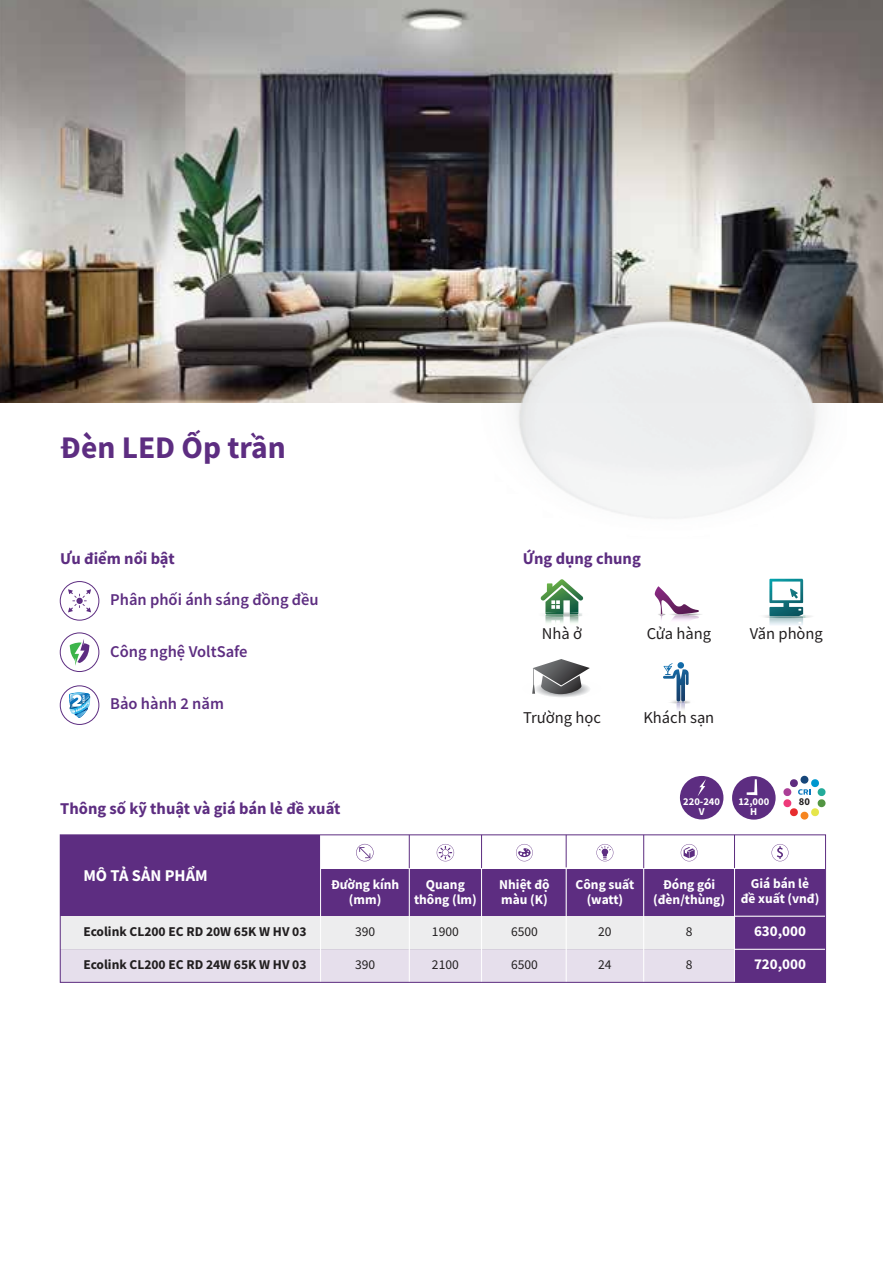
<style>
.page{position:relative;width:883px;height:1263px;background:#fff}
.page>*{position:absolute;margin:0;border:0;box-sizing:border-box;transform-origin:0 0}
.t1{font:700 31.5px "Source Sans Pro";color:#5d2d81}
.t2{font:700 16.5px "Source Sans Pro";color:#5d2d81}
.t3{font:600 16.5px "Source Sans Pro";color:#5d2d81}
.t4{font:16.5px "Source Sans Pro";color:#221f20}
.t5{font:700 16.5px "Source Sans Pro";color:#fff}
.t6{font:700 15px "Source Sans Pro";color:#fff}
.t7{font:700 13.5px/15px "Source Sans Pro";color:#fff;text-align:center}
.t8{font:700 13.5px "Source Sans Pro";color:#221f20}
.t9{font:13.5px "Source Sans Pro";color:#221f20}
.t10{font:700 10.5px/10.5px "Source Sans Pro";color:#fff;text-align:center}
.t11{font:700 10.5px "Source Sans Pro";color:#221f20}
</style>
<div class="page">
<div style="left:60px;top:632px;width:39px;height:40px;border:1px solid #5d2d81;border-radius:50%"></div>
<svg style="left:69px;top:639px;width:20px;height:27px"></svg>
<div style="left:60px;top:835px;width:765px;height:81px;background:#5d2d81"></div>
<div style="left:60px;top:916px;width:674px;height:33px;background:#ededee"></div>
<div style="left:60px;top:949px;width:674px;height:33px;background:#e6dfec"></div>
<hr style="left:409px;top:868px;width:1px;height:114px;background:#fff">
<hr style="left:481px;top:868px;width:1px;height:114px;background:#fff">
<hr style="left:565px;top:868px;width:1px;height:114px;background:#fff">
<hr style="left:643px;top:868px;width:1px;height:114px;background:#fff">
<div style="left:321px;top:835px;width:504px;height:33px;background:#fff"></div>
<svg style="left:436px;top:844px;width:18px;height:17px"></svg>
<svg style="left:516px;top:844px;width:16px;height:17px"></svg>
<svg style="left:356px;top:844px;width:17px;height:17px"></svg>
<hr style="left:320px;top:835px;width:1px;height:147px;background:#fff">
<hr style="left:409px;top:835px;width:1px;height:33px;background:#5d2d81">
<hr style="left:481px;top:835px;width:1px;height:33px;background:#5d2d81">
<hr style="left:565px;top:835px;width:1px;height:32px;background:#5d2d81">
<hr style="left:643px;top:835px;width:1px;height:33px;background:#5d2d81">
<hr style="left:734px;top:835px;width:1px;height:33px;background:#5d2d81">
<svg style="left:680px;top:844px;width:17px;height:17px"></svg>
<div style="left:734px;top:916px;width:91px;height:66px;background:#5d2d81"></div>
<svg style="left:771px;top:844px;width:17px;height:17px"></svg>
<hr style="left:734px;top:868px;width:1px;height:114px;background:#fff">
<hr style="left:734px;top:916px;width:91px;height:1px;background:#fff">
<hr style="left:734px;top:949px;width:91px;height:1px;background:#fff">
<div style="left:60px;top:834px;width:765px;height:149px;border:1px solid #5d2d81"></div>
<svg style="left:596px;top:844px;width:17px;height:17px"></svg>
<img style="left:0;top:0;width:882px;height:402px">
<img style="left:481px;top:278px;width:364px;height:241px">
<div style="left:60px;top:581px;width:39px;height:39px;border:1px solid #5d2d81;border-radius:50%"></div>
<svg style="left:68px;top:589px;width:23px;height:23px"></svg>
<img style="left:764px;top:614px;width:48px;height:4px">
<svg style="left:769px;top:579px;width:33px;height:37px"></svg>
<img style="left:769px;top:616px;width:33px;height:9px">
<svg style="left:654px;top:586px;width:44px;height:35px"></svg>
<svg style="left:540px;top:579px;width:43px;height:44px"></svg>
<svg style="left:532px;top:659px;width:58px;height:38px"></svg>
<svg style="left:663px;top:662px;width:25px;height:48px"></svg>
<div style="left:731px;top:776px;width:44px;height:44px;background:#5d2d81;border-radius:50%"></div>
<svg style="left:746px;top:779px;width:11px;height:16px"></svg>
<div style="left:800px;top:776px;width:8px;height:8px;background:#16467a;border-radius:50%"></div>
<svg style="left:800px;top:812px;width:8px;height:8px"></svg>
<svg style="left:783px;top:779px;width:42px;height:38px"></svg>
<div style="left:679px;top:776px;width:44px;height:43px;background:#5d2d81;border-radius:50%"></div>
<svg style="left:697px;top:780px;width:8px;height:16px"></svg>
<div style="left:60px;top:685px;width:39px;height:40px;border:1px solid #5d2d81;border-radius:50%"></div>
<svg style="left:69px;top:692px;width:21px;height:26px"></svg>
<h1 class="t1" style="left:60px;top:426px;width:227px">Đèn LED Ốp trần</h1>
<p class="t2" style="left:60px;top:547px;width:116px">Ưu điểm nổi bật</p>
<p class="t2" style="left:522px;top:547px;width:119px">Ứng dụng chung</p>
<p class="t3" style="left:110px;top:589px;width:210px">Phân phối ánh sáng đồng đều</p>
<p class="t3" style="left:110px;top:640px;width:139px">Công nghệ VoltSafe</p>
<p class="t3" style="left:110px;top:693px;width:115px">Bảo hành 2 năm</p>
<p class="t4" style="left:541px;top:623px;width:42px">Nhà ở</p>
<p class="t4" style="left:523px;top:707px;width:79px">Trường học</p>
<p class="t4" style="left:646px;top:623px;width:66px">Cửa hàng</p>
<p class="t4" style="left:749px;top:623px;width:75px">Văn phòng</p>
<p class="t4" style="left:643px;top:707px;width:72px">Khách sạn</p>
<p class="t2" style="left:60px;top:798px;width:281px">Thông số kỹ thuật và giá bán lẻ đề xuất</p>
<p class="t10" style="left:683px;top:796px;width:38px">220-240</p>
<p class="t11" style="left:798px;top:794px;width:13px">80</p>
<p class="t10" style="left:698px;top:806px;width:7px">V</p>
<p class="t10" style="left:738px;top:796px;width:32px">12,000<br>H</p>
<p class="t5" style="left:83px;top:864px;width:126px">MÔ TẢ SẢN PHẨM</p>
<p class="t7" style="left:331px;top:876px;width:70px">Đường kính (mm)</p>
<p class="t7" style="left:414px;top:876px;width:64px">Quang thông (lm)</p>
<p class="t7" style="left:499px;top:876px;width:52px;text-align:left">Nhiệt độ màu (K)</p>
<p class="t7" style="left:575px;top:876px;width:60px">Công suất (watt)</p>
<p class="t7" style="left:653px;top:876px;width:73px">Đóng gói (đèn/thùng)</p>
<p class="t7" style="left:740px;top:876px;width:80px">Giá bán lẻ<br>đề xuất (vnđ)</p>
<p class="t8" style="left:83px;top:923px;width:224px">Ecolink CL200 EC RD 20W 65K W HV 03</p>
<p class="t8" style="left:83px;top:956px;width:224px">Ecolink CL200 EC RD 24W 65K W HV 03</p>
<p class="t9" style="left:355px;top:923px;width:22px">390</p>
<p class="t9" style="left:355px;top:956px;width:22px">390</p>
<p class="t9" style="left:432px;top:923px;width:28px">1900</p>
<p class="t9" style="left:432px;top:956px;width:28px">2100</p>
<p class="t9" style="left:511px;top:923px;width:28px">6500</p>
<p class="t9" style="left:511px;top:956px;width:28px">6500</p>
<p class="t9" style="left:598px;top:923px;width:15px">20</p>
<p class="t9" style="left:598px;top:956px;width:15px">24</p>
<p class="t9" style="left:685px;top:923px;width:8px">8</p>
<p class="t9" style="left:685px;top:956px;width:8px">8</p>
<p class="t6" style="left:753px;top:921px;width:54px">630,000</p>
<p class="t6" style="left:753px;top:954px;width:54px">720,000</p>
</div>
